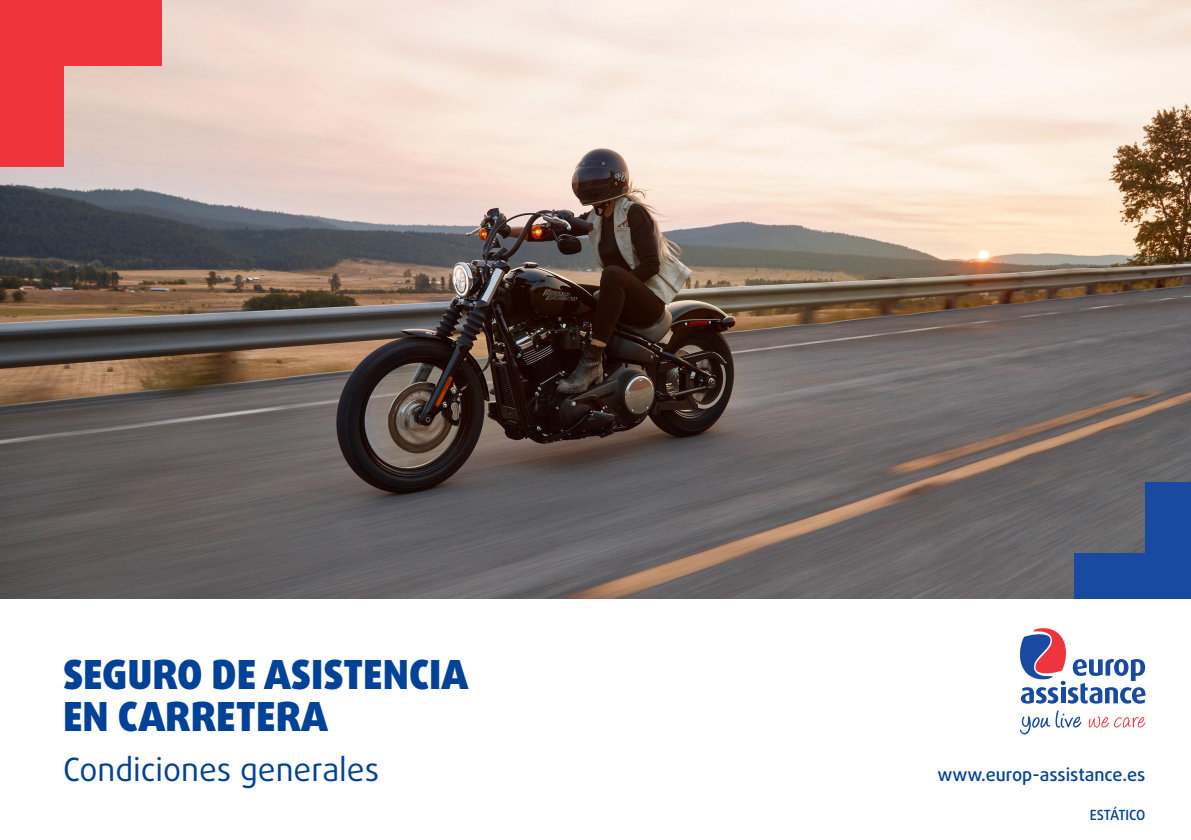
<style>
.page{position:relative;width:1191px;height:840px;background:#fff}
.page>*{position:absolute;margin:0;border:0;box-sizing:border-box;transform-origin:0 0}
.t1{font:900 40px/42px "Daxline Pro";color:#004297}
.t2{font:32px "Daxline Pro";color:#004297}
.t3{font:500 18px "Daxline Pro";color:#004297}
.t4{font:500 14px "Daxline Pro";letter-spacing:-.015em;color:#004297}
</style>
<div class="page">
<svg style="left:1019px;top:628px;width:126px;height:75px"></svg>
<svg style="left:1088px;top:716px;width:57px;height:11px"></svg>
<svg style="left:1020px;top:710px;width:61px;height:24px"></svg>
<img style="left:0;top:0;width:1191px;height:598px">
<div style="left:1145px;top:481px;width:46px;height:117px;background:#174aa0"></div>
<div style="left:1074px;top:552px;width:117px;height:46px;background:#174aa0"></div>
<div style="left:0;top:0;width:63px;height:166px;background:#ee343d"></div>
<div style="left:0;top:0;width:162px;height:65px;background:#ee343d"></div>
<p class="t1" style="left:63px;top:653px;width:407px">SEGURO DE ASISTENCIA<br>EN CARRETERA</p>
<p class="t2" style="left:63px;top:747px;width:318px">Condiciones generales</p>
<p class="t3" style="left:937px;top:762px;width:210px">www.europ-assistance.es</p>
<p class="t4" style="left:1089px;top:805px;width:57px">ESTÁTICO</p>
</div>
